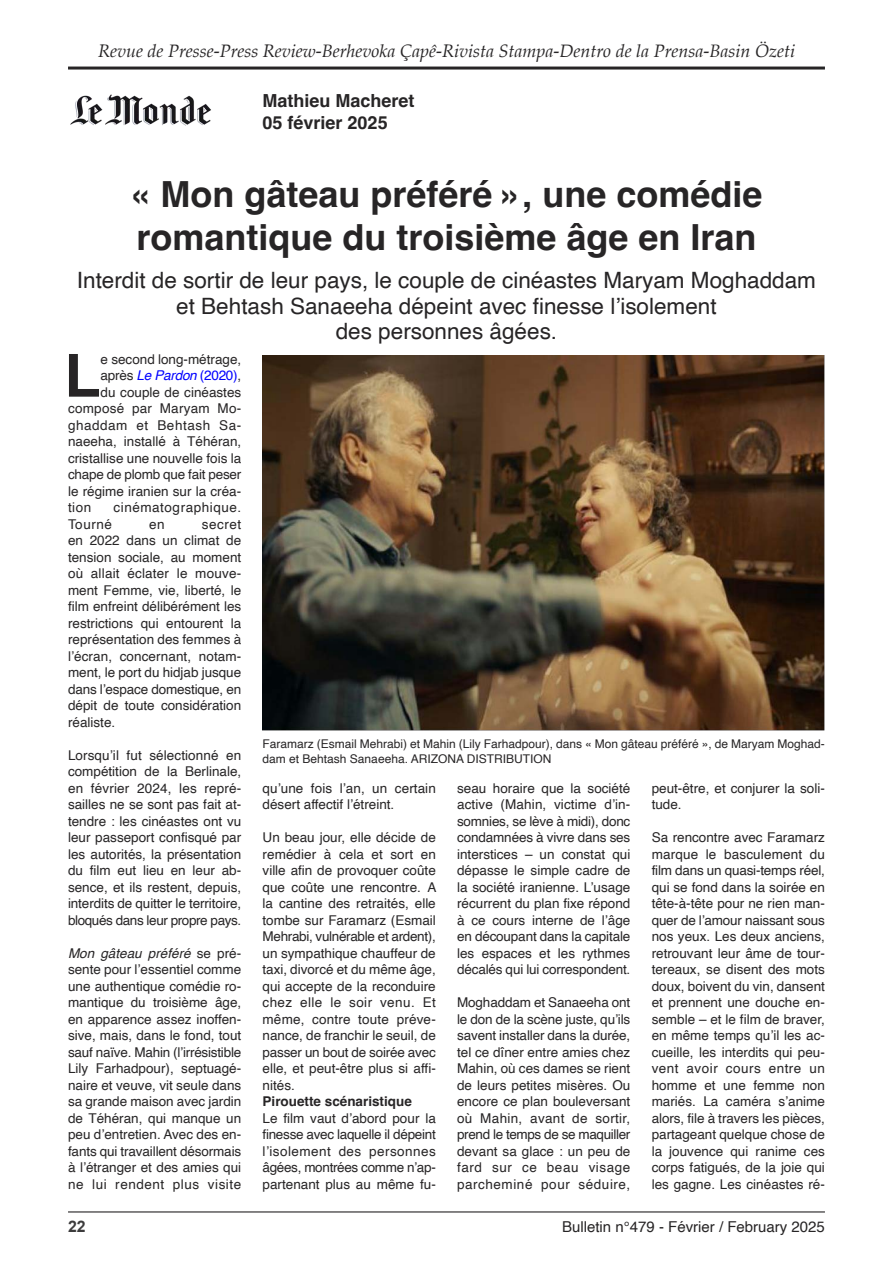
<style>
.page{position:relative;width:893px;height:1263px;background:#fff}
.page>*{position:absolute;margin:0;border:0;box-sizing:border-box;transform-origin:0 0}
.t1{font:700 59.25px "Helvetica";color:#272526}
.t2{font:700 36px "Helvetica";color:#272526}
.t3{font:22.5px/25.5px "Helvetica";color:#272526;text-align:center}
.t4{font:italic 18px "Palatino";color:#272526}
.t5{font:700 18px "Helvetica";color:#272526}
.t6{font:700 15.9px "Arial";color:#3c3b3c}
.t7{font:15px "Helvetica";color:#272526}
.t8{font:13.5px/16.5px "Helvetica";color:#272526;text-align:justify}
.t9{font:13.5px "Helvetica";letter-spacing:.04em;color:#272526}
.t10{font:13.5px "Helvetica";letter-spacing:-.02em;color:#272526}
.t11{font:700 13.5px "Helvetica";color:#272526}
.t12{font:italic 13.5px "Helvetica";letter-spacing:-.015em;color:#00f}
.t13{font:13.5px "Helvetica";letter-spacing:.02em;color:#272526}
.t14{font:12px/15px "Helvetica";color:#272526}
.s1{font-style:normal;color:#272526}
.s2{font-style:normal}
.s3{font-style:italic}
</style>
<div class="page">
<hr style="left:68px;top:1211px;width:757px;height:1px;background:#272526">
<hr style="left:68px;top:67px;width:757px;height:3px;background:#272526">
<img style="left:70px;top:94px;width:141px;height:32px">
<img style="left:263px;top:355px;width:562px;height:376px">
<p class="t4" style="left:98px;top:43px;width:698px">Revue de Presse-Press Review-Berhevoka Çapê-Rivista Stampa-Dentro de la Prensa-Basin Özeti</p>
<p class="t5" style="left:263px;top:93px;width:154px">Mathieu Macheret</p>
<p class="t5" style="left:263px;top:115px;width:127px">05 février 2025</p>
<p class="t2" style="left:130px;top:179px;width:634px">« Mon gâteau préféré », une comédie</p>
<p class="t2" style="left:136px;top:222px;width:622px">romantique du troisième âge en Iran</p>
<p class="t3" style="left:77px;top:270px;width:741px">Interdit de sortir de leur pays, le couple de cinéastes Maryam Moghaddam et Behtash Sanaeeha dépeint avec finesse l’isolement<br>des personnes âgées.</p>
<p class="t1" style="left:64px;top:351px;width:38px">L</p>
<p class="t8" style="left:101px;top:352px;width:142px">e second long-métrage,</p>
<p class="t12" style="left:101px;top:370px;width:142px"><span class="s1">après</span> Le Pardon <span class="s2">(2020)</span><span class="s1">,</span></p>
<p class="t8" style="left:101px;top:385px;width:142px">du couple de cinéastes</p>
<p class="t13" style="left:68px;top:403px;width:175px">composé par Maryam Mo-</p>
<p class="t9" style="left:68px;top:419px;width:175px">ghaddam et Behtash Sa-</p>
<p class="t8" style="left:68px;top:434px;width:175px">naeeha, installé à Téhéran,</p>
<p class="t8" style="left:68px;top:451px;width:175px">cristallise une nouvelle fois la</p>
<p class="t10" style="left:68px;top:469px;width:175px">chape de plomb que fait peser</p>
<p class="t8" style="left:68px;top:484px;width:175px">le régime iranien sur la créa-</p>
<p class="t8" style="left:68px;top:500px;width:25px">tion</p>
<p class="t9" style="left:114px;top:502px;width:129px">cinématographique.</p>
<p class="t8" style="left:68px;top:517px;width:45px">Tourné</p>
<p class="t8" style="left:149px;top:517px;width:17px">en</p>
<p class="t8" style="left:68px;top:517px;width:175px;text-indent:134px">secret en 2022 dans un climat de tension sociale, au moment où allait éclater le mouve&shy;ment Femme, vie, liberté, le film enfreint délibérément les restrictions qui entourent la représentation des femmes à l’écran, concernant, notam&shy;ment, le port du hidjab jusque dans l’espace domestique, en dépit de toute considération réaliste.</p>
<p class="t8" style="left:68px;top:748px;width:175px">Lorsqu’il fut sélectionné en compétition de la Berlinale, en février 2024, les repré&shy;sailles ne se sont pas fait at&shy;tendre : les cinéastes ont vu leur passeport confisqué par les autorités, la présentation du film eut lieu en leur ab&shy;sence, et ils restent, depuis, interdits de quitter le territoire, bloqués dans leur propre pays.</p>
<p class="t8" style="left:68px;top:946px;width:175px"><span class="s3">Mon gâteau préféré</span> se pré&shy;sente pour l’essentiel comme une authentique comédie ro&shy;mantique du troisième âge, en apparence assez inoffen&shy;sive, mais, dans le fond, tout sauf naïve. Mahin (l’irrésistible Lily Farhadpour), septuagé&shy;naire et veuve, vit seule dans sa grande maison avec jardin de Téhéran, qui manque un peu d’entretien. Avec des en&shy;fants qui travaillent désormais à l’étranger et des amies qui ne lui rendent plus visite</p>
<p class="t6" style="left:68px;top:1218px;width:19px">22</p>
<p class="t14" style="left:263px;top:738px;width:564px">Faramarz (Esmail Mehrabi) et Mahin (Lily Farhadpour), dans « Mon gâteau préféré », de Maryam Moghad&shy;dam et Behtash Sanaeeha. ARIZONA DISTRIBUTION</p>
<p class="t8" style="left:263px;top:781px;width:175px">qu’une fois l’an, un certain désert affectif l’étreint.</p>
<p class="t8" style="left:263px;top:830px;width:176px">Un beau jour, elle décide de remédier à cela et sort en ville afin de provoquer coûte que coûte une rencontre. A la cantine des retraités, elle tombe sur Faramarz (Esmail Mehrabi, vulnérable et ardent), un sympathique chauffeur de taxi, divorcé et du même âge, qui accepte de la reconduire chez elle le soir venu. Et même, contre toute préve&shy;nance, de franchir le seuil, de passer un bout de soirée avec elle, et peut-être plus si affi&shy;nités.</p>
<p class="t11" style="left:263px;top:1096px;width:151px">Pirouette scénaristique</p>
<p class="t8" style="left:263px;top:1111px;width:175px">Le film vaut d’abord pour la finesse avec laquelle il dépeint l’isolement des personnes âgées, montrées comme n’ap&shy;partenant plus au même fu-</p>
<p class="t8" style="left:652px;top:781px;width:175px">peut-être, et conjurer la soli&shy;tude.</p>
<p class="t8" style="left:652px;top:830px;width:175px">Sa rencontre avec Faramarz marque le basculement du film dans un quasi-temps réel, qui se fond dans la soirée en tête-à-tête pour ne rien man&shy;quer de l’amour naissant sous nos yeux. Les deux anciens, retrouvant leur âme de tour&shy;tereaux, se disent des mots doux, boivent du vin, dansent et prennent une douche en&shy;semble – et le film de braver, en même temps qu’il les ac&shy;cueille, les interdits qui peu&shy;vent avoir cours entre un homme et une femme non mariés. La caméra s’anime alors, file à travers les pièces, partageant quelque chose de la jouvence qui ranime ces corps fatigués, de la joie qui les gagne. Les cinéastes ré-</p>
<p class="t7" style="left:562px;top:1220px;width:264px">Bulletin n°479 - Février / February 2025</p>
<p class="t8" style="left:457px;top:781px;width:175px">seau horaire que la société active (Mahin, victime d’in&shy;somnies, se lève à midi), donc condamnées à vivre dans ses interstices – un constat qui dépasse le simple cadre de la société iranienne. L’usage récurrent du plan fixe répond à ce cours interne de l’âge en découpant dans la capitale les espaces et les rythmes décalés qui lui correspondent.</p>
<p class="t8" style="left:457px;top:995px;width:175px">Moghaddam et Sanaeeha ont le don de la scène juste, qu’ils savent installer dans la durée, tel ce dîner entre amies chez Mahin, où ces dames se rient de leurs petites misères. Ou encore ce plan bouleversant où Mahin, avant de sortir, prend le temps de se maquiller devant sa glace : un peu de fard sur ce beau visage parcheminé pour séduire,</p>
</div>
